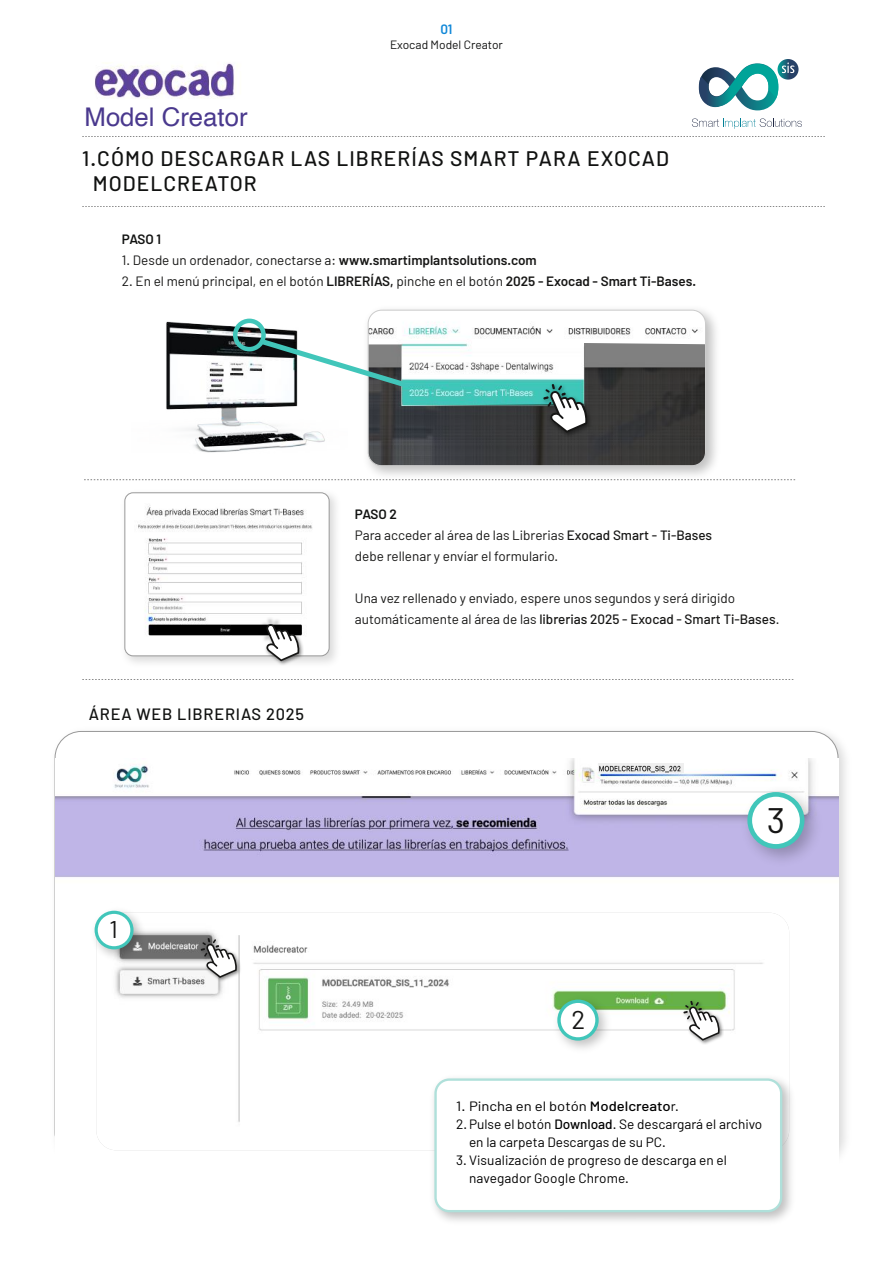
<style>
.page{position:relative;width:893px;height:1263px;background:#fff}
.page>*{position:absolute;margin:0;border:0;box-sizing:border-box;transform-origin:0 0}
.t1{font:35.4px "Barlow";color:#161615}
.t2{font:25.8px "Helvetica";color:#4a398e}
.t3{font:25.65px "Barlow";color:#161615}
.t4{font:24.15px "Barlow";color:#161615}
.t5{font:500 21px/25.2px "Barlow";letter-spacing:.05em;color:#111211}
.t6{font:500 16.35px "Barlow";letter-spacing:.05em;color:#111211}
.t7{font:13.5px/21px "Barlow";color:#161615}
.t8{font:13.5px/18px "Barlow";color:#000}
.t9{font:13.5px "Barlow";color:#000;scale:1.1 1}
.t10{font:600 13.5px "Barlow";color:#111211}
.t11{font:600 13.5px "Barlow";color:#1188d8}
.t12{font:12px "Barlow";color:#111211}
.s1{font-weight:600}
.s2{font-weight:600;color:#111211}
.s3{font-weight:500}
</style>
<div class="page">
<img style="left:56px;top:758px;width:782px;height:398px">
<img style="left:124px;top:492px;width:212px;height:171px">
<div style="left:125px;top:493px;width:204px;height:163px;background:#fff;border-radius:8px"></div>
<div style="left:125px;top:493px;width:204px;height:163px;border:1px solid #999;border-radius:8px"></div>
<img style="left:166px;top:321px;width:132px;height:132px">
<img style="left:360px;top:309px;width:361px;height:172px">
<img style="left:368px;top:310px;width:337px;height:26px">
<div style="left:233px;top:319px;width:33px;height:32px;border:4px solid #41c6ba;border-radius:50%"></div>
<svg style="left:257px;top:336px;width:448px;height:130px"></svg>
<img style="left:138px;top:506px;width:175px;height:130px">
<svg style="left:258px;top:616px;width:46px;height:49px"></svg>
<svg style="left:266px;top:624px;width:33px;height:37px"></svg>
<svg style="left:84px;top:479px;width:712px;height:1px"></svg>
<svg style="left:82px;top:679px;width:712px;height:1px"></svg>
<div style="left:93px;top:903px;width:719px;height:314px;background:#fff"></div>
<img style="left:96px;top:913px;width:693px;height:237px">
<img style="left:86px;top:902px;width:66px;height:66px">
<div style="left:96px;top:912px;width:36px;height:36px;background:#fff;border-radius:50%"></div>
<div style="left:95px;top:911px;width:39px;height:38px;border:3px solid #41c6ba;border-radius:50%"></div>
<img style="left:547px;top:989px;width:70px;height:71px">
<div style="left:559px;top:1001px;width:38px;height:38px;background:#fff;border-radius:50%"></div>
<div style="left:557px;top:999px;width:42px;height:41px;border:3px solid #41c6ba;border-radius:50%"></div>
<svg style="left:199px;top:936px;width:42px;height:46px"></svg>
<svg style="left:201px;top:938px;width:36px;height:40px"></svg>
<svg style="left:682px;top:999px;width:42px;height:46px"></svg>
<svg style="left:683px;top:1001px;width:37px;height:39px"></svg>
<img style="left:425px;top:1070px;width:366px;height:151px">
<div style="left:436px;top:1079px;width:345px;height:132px;background:#fff;border-radius:14px"></div>
<div style="left:434px;top:1078px;width:348px;height:134px;border:2px solid #afe0da;border-radius:14px"></div>
<img style="left:734px;top:779px;width:96px;height:96px">
<div style="left:750px;top:794px;width:52px;height:52px;background:#fff;border-radius:50%"></div>
<div style="left:747px;top:792px;width:57px;height:57px;border:5px solid #41c6ba;border-radius:50%"></div>
<img style="left:95px;top:63px;width:139px;height:36px">
<svg style="left:82px;top:136px;width:743px;height:1px"></svg>
<svg style="left:82px;top:206px;width:743px;height:1px"></svg>
<svg style="left:692px;top:118px;width:110px;height:11px"></svg>
<svg style="left:777px;top:59px;width:21px;height:21px"></svg>
<svg style="left:699px;top:62px;width:95px;height:48px"></svg>
<img style="left:599px;top:764px;width:84px;height:8px">
<h2 class="t2" style="left:85px;top:97px;width:165px">Model Creator</h2>
<p class="t11" style="left:440px;top:21px;width:14px">01</p>
<p class="t12" style="left:390px;top:37px;width:114px">Exocad Model Creator</p>
<h3 class="t5" style="left:93px;top:145px;width:578px;text-indent:-10px">1.CÓMO DESCARGAR LAS LIBRERÍAS SMART PARA EXOCAD<br>MODELCREATOR</h3>
<p class="t10" style="left:122px;top:231px;width:41px">PASO 1</p>
<p class="t7" style="left:122px;top:250px;width:416px">1. Desde un ordenador, conectarse a: <span class="s1">www.smartimplantsolutions.com</span></p>
<p class="t7" style="left:122px;top:271px;width:576px">2. En el menú principal, en el botón <span class="s1">LIBRERÍAS,</span> pinche en el botón <span class="s1">2025 - Exocad - Smart Ti-Bases.</span></p>
<p class="t6" style="left:89px;top:704px;width:217px">ÁREA WEB LIBRERIAS 2025</p>
<h3 class="t4" style="left:109px;top:915px;width:10px">1</h3>
<p class="t7" style="left:355px;top:503px;width:359px"><span class="s2">PASO 2<br></span>Para acceder al área de las Librerias <span class="s3">Exocad Smart - Ti-Bases </span>debe rellenar y envíar el formulario.</p>
<p class="t7" style="left:355px;top:587px;width:426px">Una vez rellenado y enviado, espere unos segundos y será dirigido automáticamente al área de las <span class="s3">librerias 2025 - Exocad - Smart Ti-Bases</span>.</p>
<h3 class="t3" style="left:571px;top:1004px;width:15px">2</h3>
<h1 class="t1" style="left:767px;top:798px;width:20px">3</h1>
<p class="t9" style="left:456px;top:1098px;width:204px">1. Pincha en el botón <span class="s3">Modelcreato</span>r.</p>
<p class="t8" style="left:456px;top:1115px;width:308px">2.Pulse el botón <span class="s3">Download</span>. Se descargará el archivo</p>
<p class="t8" style="left:469px;top:1133px;width:198px">en la carpeta Descargas de su PC.</p>
<p class="t8" style="left:469px;top:1151px;width:260px;text-indent:-13px">3. Visualización de progreso de descarga en el navegador Google Chrome.</p>
</div>
